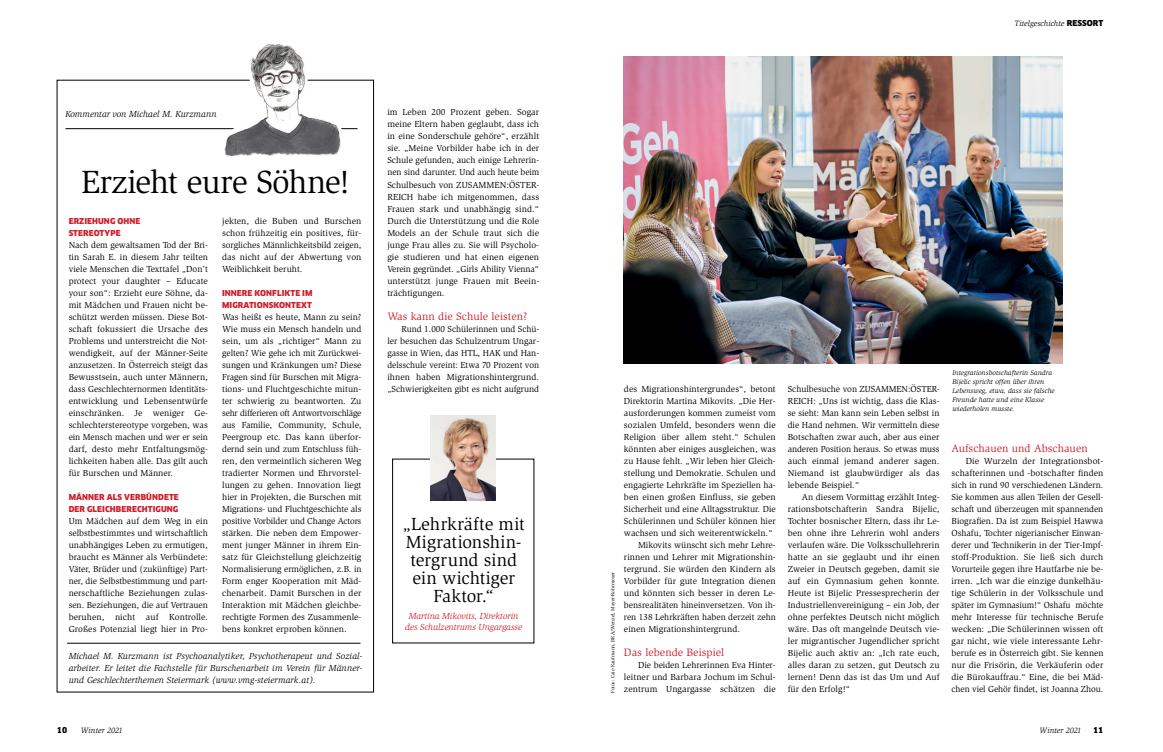
<style>
.page{position:relative;width:1163px;height:752px;background:#fff}
.page>*{position:absolute;margin:0;border:0;box-sizing:border-box;transform-origin:0 0}
.t1{font:33px "Slimbach Std";letter-spacing:-.025em;color:#000}
.t2{font:18px/18px "Slimbach Std";color:#000;text-align:center}
.t3{font:11px "Slimbach Std";letter-spacing:.005em;color:#cc202d}
.t4{font:9px/12px "Slimbach Std";letter-spacing:.005em;color:#000;text-align:justify}
.t5{font:italic 9px/12px "Slimbach Std";letter-spacing:.005em;color:#000;text-align:justify}
.t6{font:italic 9px/11px "Slimbach Std";letter-spacing:-.01em;color:#cc202d;text-align:center}
.t7{font:900 8px/12px "Clan Pro";letter-spacing:.01em;color:#cc202d}
.t8{font:italic 8px "Slimbach Std";color:#000}
.t9{font:900 8px "Clan Pro";color:#000}
.t10{font:italic 7px/9px "Slimbach Std";letter-spacing:.005em;color:#000}
.t11{font:5px "Slimbach Std";color:#000}
.s1{font-family:"Clan Pro";font-weight:900;font-style:normal}
</style>
<div class="page">
<hr style="left:67px;top:642px;width:293px;height:1px;background:#000">
<hr style="left:65px;top:128px;width:292px;height:1px;background:#000">
<img style="left:222px;top:44px;width:120px;height:112px">
<div style="left:392px;top:458px;width:142px;height:185px;border:1px solid #000"></div>
<img style="left:430px;top:415px;width:66px;height:85px">
<img style="left:624px;top:57px;width:438px;height:306px">
<p class="t5" style="left:65px;top:108px;width:153px">Kommentar von Michael M. Kurzmann</p>
<h1 class="t1" style="left:81px;top:162px;width:271px">Erzieht eure Söhne!</h1>
<p class="t7" style="left:69px;top:214px;width:73px">ERZIEHUNG OHNE<br>STEREOTYPE</p>
<p class="t4" style="left:69px;top:238px;width:141px">Nach dem gewaltsamen Tod der Bri&shy;tin Sarah E. in diesem Jahr teilten viele Menschen die Texttafel „Don’t protect your daughter – Educate your son“: Erzieht eure Söhne, da&shy;mit Mädchen und Frauen nicht be&shy;schützt werden müssen. Diese Bot&shy;schaft fokussiert die Ursache des Problems und unterstreicht die Not&shy;wendigkeit, auf der Männer-Seite anzusetzen. In Österreich steigt das Bewusstsein, auch unter Männern, dass Geschlechternormen Identitäts&shy;entwicklung und Lebensentwürfe einschränken. Je weniger Ge&shy;schlechterstereotype vorgeben, was ein Mensch machen und wer er sein darf, desto mehr Entfaltungsmög&shy;lichkeiten haben alle. Das gilt auch für Burschen und Männer.</p>
<p class="t7" style="left:69px;top:490px;width:112px">MÄNNER ALS VERBÜNDETE<br>DER GLEICHBERECHTIGUNG</p>
<p class="t4" style="left:69px;top:514px;width:141px">Um Mädchen auf dem Weg in ein selbstbestimmtes und wirtschaftlich unabhängiges Leben zu ermutigen, braucht es Männer als Verbündete:<br>Väter, Brüder und (zukünftige) Part&shy;ner, die Selbstbestimmung und part&shy;nerschaftliche Beziehungen zulas&shy;sen. Beziehungen, die auf Vertrauen beruhen, nicht auf Kontrolle.<br>Großes Potenzial liegt hier in Pro-</p>
<p class="t4" style="left:222px;top:214px;width:141px">jekten, die Buben und Burschen schon frühzeitig ein positives, für&shy;sorgliches Männlichkeitsbild zeigen, das nicht auf der Abwertung von Weiblichkeit beruht.</p>
<p class="t7" style="left:222px;top:286px;width:92px">INNERE KONFLIKTE IM<br>MIGRATIONSKONTEXT</p>
<p class="t4" style="left:222px;top:310px;width:141px">Was heißt es heute, Mann zu sein?<br>Wie muss ein Mensch handeln und sein, um als „richtiger“ Mann zu gelten? Wie gehe ich mit Zurückwei&shy;sungen und Kränkungen um? Diese Fragen sind für Burschen mit Migra&shy;tions- und Fluchtgeschichte mitun&shy;ter schwierig zu beantworten. Zu sehr differieren oft Antwortvorschläge aus Familie, Community, Schule, Peergroup etc. Das kann überfor&shy;dernd sein und zum Entschluss füh&shy;ren, den vermeintlich sicheren Weg tradierter Normen und Ehrvorstel&shy;lungen zu gehen. Innovation liegt hier in Projekten, die Burschen mit Migrations- und Fluchtgeschichte als positive Vorbilder und Change Actors stärken. Die neben dem Empower&shy;ment junger Männer in ihrem Ein&shy;satz für Gleichstellung gleichzeitig Normalisierung ermöglichen, z.B. in Form enger Kooperation mit Mäd&shy;chenarbeit. Damit Burschen in der Interaktion mit Mädchen gleichbe&shy;rechtigte Formen des Zusammenle&shy;bens konkret erproben können.</p>
<p class="t5" style="left:69px;top:650px;width:295px">Michael M. Kurzmann ist Psychoanalytiker, Psychotherapeut und Sozial&shy;arbeiter. Er leitet die Fachstelle für Burschenarbeit im Verein für Männer&shy;und Geschlechterthemen Steiermark (www.vmg-steiermark.at).</p>
<p class="t9" style="left:57px;top:724px;width:12px">10</p>
<p class="t8" style="left:81px;top:725px;width:43px">Winter 2021</p>
<p class="t4" style="left:387px;top:106px;width:153px">im Leben 200 Prozent geben. Sogar meine Eltern haben geglaubt, dass ich in eine Sonderschule gehöre“, erzählt sie. „Meine Vorbilder habe ich in der Schule gefunden, auch einige Lehrerin&shy;nen sind darunter. Und auch heute beim Schulbesuch von ZUSAMMEN:ÖSTER-REICH habe ich mitgenommen, dass Frauen stark und unabhängig sind.“ Durch die Unterstützung und die Role Models an der Schule traut sich die junge Frau alles zu. Sie will Psycholo&shy;gie studieren und hat einen eigenen Verein gegründet. „Girls Ability Vienna“ unterstützt junge Frauen mit Beein&shy;trächtigungen.</p>
<p class="t3" style="left:387px;top:309px;width:141px">Was kann die Schule leisten?</p>
<p class="t4" style="left:387px;top:322px;width:153px;text-indent:14px">Rund 1.000 Schülerinnen und Schü&shy;ler besuchen das Schulzentrum Ungar&shy;gasse in Wien, das HTL, HAK und Han&shy;delsschule vereint: Etwa 70 Prozent von ihnen haben Migrationshintergrund. „Schwierigkeiten gibt es nicht aufgrund</p>
<h2 class="t2" style="left:402px;top:514px;width:124px">„Lehrkräfte mit<br>Migrationshin&shy;tergrund sind ein wichtiger<br>Faktor.“</h2>
<p class="t6" style="left:405px;top:610px;width:118px">Martina Mikovits, Direktorin des Schulzentrums Ungargasse</p>
<p class="t8" style="left:1014px;top:19px;width:90px">Titelgeschichte <span class="s1">RESSORT</span></p>
<p class="t11" style="left:609px;top:692px;width:122px;rotate:-90deg">Fotos: Caio Kaufmann, BKA/Wenzel, Mayer-Rohrmoser</p>
<p class="t4" style="left:624px;top:382px;width:153px">des Migrationshintergrundes“, betont</p>
<p class="t4" style="left:624px;top:394px;width:153px">Direktorin Martina Mikovits. „Die Her-</p>
<p class="t4" style="left:624px;top:406px;width:153px">ausforderungen kommen zumeist vom</p>
<p class="t4" style="left:624px;top:418px;width:153px">sozialen Umfeld, besonders wenn die</p>
<p class="t4" style="left:624px;top:430px;width:153px">Religion über allem steht.“ Schulen</p>
<p class="t4" style="left:624px;top:442px;width:153px">könnten aber einiges ausgleichen, was</p>
<p class="t4" style="left:624px;top:454px;width:153px">zu Hause fehlt. „Wir leben hier Gleich-</p>
<p class="t4" style="left:624px;top:466px;width:153px">stellung und Demokratie. Schulen und</p>
<p class="t4" style="left:624px;top:478px;width:153px">engagierte Lehrkräfte im Speziellen ha-</p>
<p class="t4" style="left:624px;top:490px;width:153px">ben einen großen Einfluss, sie geben</p>
<p class="t4" style="left:624px;top:502px;width:153px">Sicherheit und eine Alltagsstruktur. Die</p>
<p class="t4" style="left:624px;top:514px;width:153px">Schülerinnen und Schüler können hier</p>
<p class="t4" style="left:624px;top:526px;width:150px">wachsen und sich weiterentwickeln.“</p>
<p class="t4" style="left:638px;top:538px;width:139px">Mikovits wünscht sich mehr Lehre-</p>
<p class="t4" style="left:624px;top:550px;width:153px">rinnen und Lehrer mit Migrationshin-</p>
<p class="t4" style="left:624px;top:562px;width:153px">tergrund. Sie würden den Kindern als</p>
<p class="t4" style="left:624px;top:574px;width:153px">Vorbilder für gute Integration dienen</p>
<p class="t4" style="left:624px;top:586px;width:153px">und könnten sich besser in deren Le-</p>
<p class="t4" style="left:624px;top:598px;width:153px">bensrealitäten hineinversetzen. Von ih-</p>
<p class="t4" style="left:624px;top:610px;width:153px">ren 138 Lehrkräften haben derzeit zehn</p>
<p class="t4" style="left:624px;top:622px;width:118px">einen Migrationshintergrund.</p>
<p class="t3" style="left:624px;top:645px;width:102px">Das lebende Beispiel</p>
<p class="t4" style="left:624px;top:658px;width:153px;text-indent:14px">Die beiden Lehrerinnen Eva Hinter&shy;leitner und Barbara Jochum im Schul&shy;zentrum Ungargasse schätzen die</p>
<p class="t4" style="left:787px;top:382px;width:153px">Schulbesuche von ZUSAMMEN:ÖSTER-REICH: „Uns ist wichtig, dass die Klas&shy;se sieht: Man kann sein Leben selbst in die Hand nehmen. Wir vermitteln diese Botschaften zwar auch, aber aus einer anderen Position heraus. So etwas muss auch einmal jemand anderer sagen.<br>Niemand ist glaubwürdiger als das lebende Beispiel.“</p>
<p class="t4" style="left:787px;top:490px;width:153px;text-indent:14px">An diesem Vormittag erzählt Integ&shy;rationsbotschafterin Sandra Bijelic, Tochter bosnischer Eltern, dass ihr Le&shy;ben ohne ihre Lehrerin wohl anders verlaufen wäre. Die Volksschullehrerin hatte an sie geglaubt und ihr einen Zweier in Deutsch gegeben, damit sie auf ein Gymnasium gehen konnte.<br>Heute ist Bijelic Pressesprecherin der Industriellenvereinigung – ein Job, der ohne perfektes Deutsch nicht möglich wäre. Das oft mangelnde Deutsch vie&shy;ler migrantischer Jugendlicher spricht Bijelic auch aktiv an: „Ich rate euch, alles daran zu setzen, gut Deutsch zu lernen! Denn das ist das Um und Auf für den Erfolg!“</p>
<p class="t10" style="left:952px;top:368px;width:104px">Integrationsbotschafterin Sandra<br>Bijelic spricht offen über ihren<br>Lebensweg, etwa, dass sie falsche<br>Freunde hatte und eine Klasse wiederholen musste.</p>
<p class="t3" style="left:951px;top:441px;width:138px">Aufschauen und Abschauen</p>
<p class="t4" style="left:951px;top:454px;width:153px;text-indent:14px">Die Wurzeln der Integrationsbot&shy;schafterinnen und -botschafter finden sich in rund 90 verschiedenen Ländern.<br>Sie kommen aus allen Teilen der Gesell&shy;schaft und überzeugen mit spannenden Biografien. Da ist zum Beispiel Hawwa Oshafu, Tochter nigerianischer Einwan&shy;derer und Technikerin in der Tier-Impf&shy;stoff-Produktion. Sie ließ sich durch Vorurteile gegen ihre Hautfarbe nie be&shy;irren. „Ich war die einzige dunkelhäu&shy;tige Schülerin in der Volksschule und später im Gymnasium!“ Oshafu möchte mehr Interesse für technische Berufe wecken: „Die Schülerinnen wissen oft gar nicht, wie viele interessante Lehr&shy;berufe es in Österreich gibt. Sie kennen nur die Frisörin, die Verkäuferin oder die Bürokauffrau.“ Eine, die bei Mäd&shy;chen viel Gehör findet, ist Joanna Zhou.</p>
<p class="t8" style="left:1039px;top:725px;width:43px">Winter 2021</p>
<p class="t9" style="left:1092px;top:724px;width:12px">11</p>
</div>
